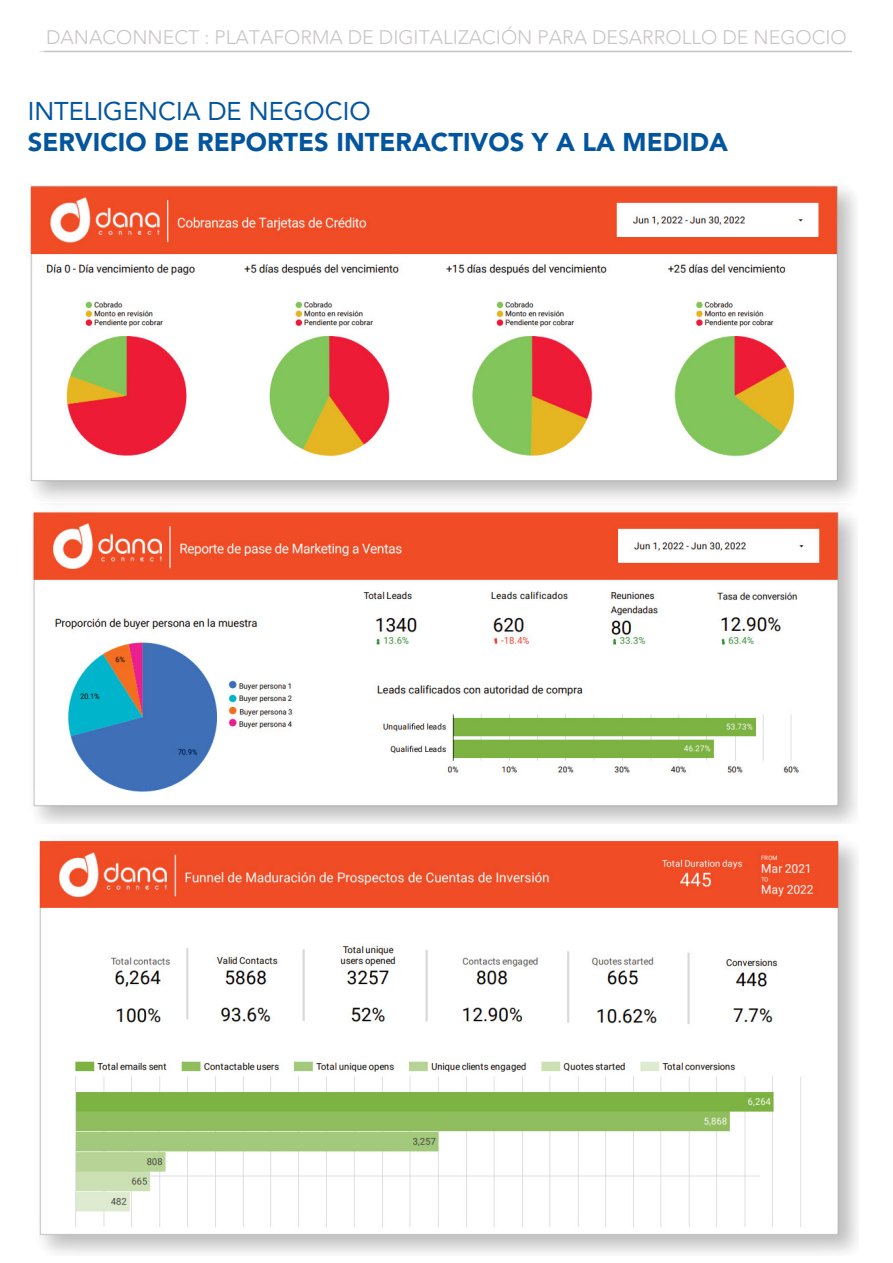
<style>
.page{position:relative;width:893px;height:1263px;background:#fff}
.page>*{position:absolute;margin:0;border:0;box-sizing:border-box;transform-origin:0 0}
.t1{font:900 25.5px "Avenir";color:#03559e}
.t2{font:25.5px "Avenir";color:#03559e}
.t3{font:300 19.5px "Avenir";color:#c9c5c5}
</style>
<div class="page">
<hr style="left:44px;top:51px;width:808px;height:1px;background:#c9c5c5">
<img style="left:29px;top:185px;width:827px;height:315px">
<img style="left:32px;top:511px;width:825px;height:313px">
<img style="left:39px;top:841px;width:819px;height:413px">
<p class="t3" style="left:46px;top:23px;width:802px">DANACONNECT : PLATAFORMA DE DIGITALIZACIÓN PARA DESARROLLO DE NEGOCIO</p>
<h1 class="t2" style="left:28px;top:92px;width:345px">INTELIGENCIA DE NEGOCIO</h1>
<h1 class="t1" style="left:28px;top:123px;width:702px">SERVICIO DE REPORTES INTERACTIVOS Y A LA MEDIDA</h1>
</div>
